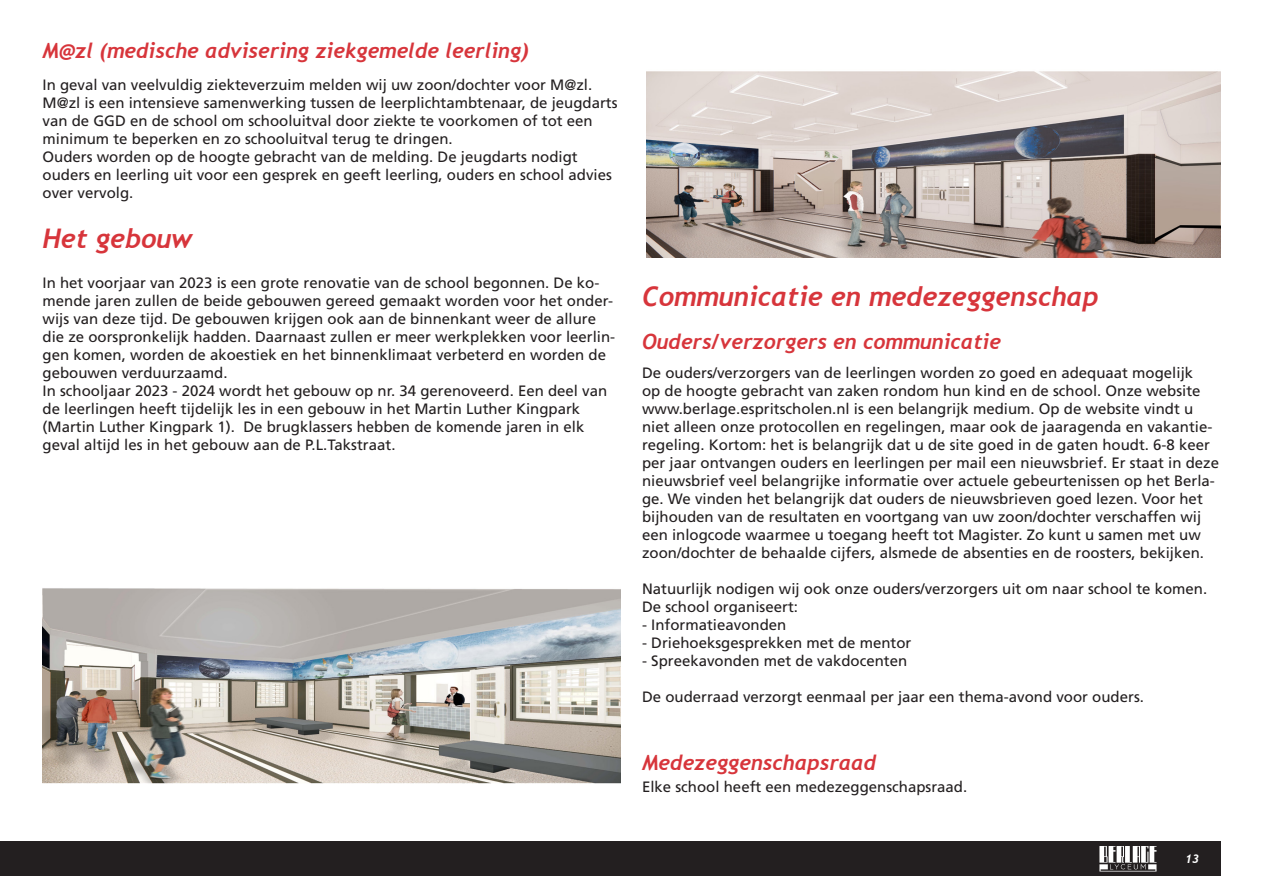
<style>
.page{position:relative;width:1263px;height:893px;background:#fff}
.page>*{position:absolute;margin:0;border:0;box-sizing:border-box;transform-origin:0 0}
.Frutiger_platte_tekst{font:italic 700 27px "Trebuchet";color:#d7353b}
.Kop_groot{font:italic 700 27px "Trebuchet";color:#d7353b}
.Kop_Klein{font:italic 700 21px "Trebuchet";color:#d7353b}
.Frutiger_platte_tekst-2{font:15px/18px "Frutiger LT Std";color:#231f20}
.t1{font:italic 700 12px "Trebuchet";color:#fff}
</style>
<div class="page">
<div style="left:0;top:842px;width:1220px;height:34px;background:#231f20"></div>
<svg style="left:1099px;top:846px;width:57px;height:25px"></svg>
<img style="left:43px;top:588px;width:578px;height:196px">
<img style="left:646px;top:71px;width:574px;height:186px">
<p class="Kop_Klein" style="left:43px;top:38px;width:488px">M@zl (medische advisering ziekgemelde leerling)</p>
<p class="Frutiger_platte_tekst-2" style="left:43px;top:76px;width:576px">In geval van veelvuldig ziekteverzuim melden wij uw zoon/dochter voor M@zl.<br>M@zl is een intensieve samenwerking tussen de leerplichtambtenaar, de jeugdarts van de GGD en de school om schooluitval door ziekte te voorkomen of tot een minimum te beperken en zo schooluitval terug te dringen.</p>
<p class="Frutiger_platte_tekst-2" style="left:43px;top:148px;width:571px">Ouders worden op de hoogte gebracht van de melding. De jeugdarts nodigt ouders en leerling uit voor een gesprek en geeft leerling, ouders en school advies over vervolg.</p>
<p class="Kop_groot" style="left:43px;top:222px;width:151px">Het gebouw</p>
<p class="Frutiger_platte_tekst-2" style="left:43px;top:274px;width:574px">In het voorjaar van 2023 is een grote renovatie van de school begonnen. De ko&shy;mende jaren zullen de beide gebouwen gereed gemaakt worden voor het onder&shy;wijs van deze tijd. De gebouwen krijgen ook aan de binnenkant weer de allure die ze oorspronkelijk hadden. Daarnaast zullen er meer werkplekken voor leerlin&shy;gen komen, worden de akoestiek en het binnenklimaat verbeterd en worden de gebouwen verduurzaamd.</p>
<p class="Frutiger_platte_tekst-2" style="left:43px;top:382px;width:566px">In schooljaar 2023 - 2024 wordt het gebouw op nr. 34 gerenoveerd. Een deel van de leerlingen heeft tijdelijk les in een gebouw in het Martin Luther Kingpark (Martin Luther Kingpark 1). De brugklassers hebben de komende jaren in elk geval altijd les in het gebouw aan de P.L.Takstraat.</p>
<p class="Frutiger_platte_tekst" style="left:642px;top:280px;width:458px">Communicatie en medezeggenschap</p>
<p class="Kop_Klein" style="left:642px;top:329px;width:360px">Ouders/verzorgers en communicatie</p>
<p class="Frutiger_platte_tekst-2" style="left:642px;top:364px;width:578px">De ouders/verzorgers van de leerlingen worden zo goed en adequaat mogelijk<br>op de hoogte gebracht van zaken rondom hun kind en de school. Onze website www.berlage.espritscholen.nl is een belangrijk medium. Op de website vindt u niet alleen onze protocollen en regelingen, maar ook de jaaragenda en vakantie&shy;regeling. Kortom: het is belangrijk dat u de site goed in de gaten houdt. 6-8 keer per jaar ontvangen ouders en leerlingen per mail een nieuwsbrief. Er staat in deze nieuwsbrief veel belangrijke informatie over actuele gebeurtenissen op het Berla&shy;ge. We vinden het belangrijk dat ouders de nieuwsbrieven goed lezen. Voor het bijhouden van de resultaten en voortgang van uw zoon/dochter verschaffen wij een inlogcode waarmee u toegang heeft tot Magister. Zo kunt u samen met uw zoon/dochter de behaalde cijfers, alsmede de absenties en de roosters, bekijken.</p>
<p class="Frutiger_platte_tekst-2" style="left:642px;top:580px;width:567px">Natuurlijk nodigen wij ook onze ouders/verzorgers uit om naar school te komen.<br>De school organiseert:</p>
<p class="Frutiger_platte_tekst-2" style="left:642px;top:616px;width:146px">- Informatieavonden</p>
<p class="Frutiger_platte_tekst-2" style="left:642px;top:634px;width:271px">- Driehoeksgesprekken met de mentor</p>
<p class="Frutiger_platte_tekst-2" style="left:642px;top:652px;width:267px">- Spreekavonden met de vakdocenten</p>
<p class="Frutiger_platte_tekst-2" style="left:642px;top:688px;width:503px">De ouderraad verzorgt eenmaal per jaar een thema-avond voor ouders.</p>
<p class="Kop_Klein" style="left:642px;top:750px;width:236px">Medezeggenschapsraad</p>
<p class="Frutiger_platte_tekst-2" style="left:642px;top:778px;width:327px">Elke school heeft een medezeggenschapsraad.</p>
<p class="t1" style="left:1185px;top:852px;width:16px">13</p>
</div>
